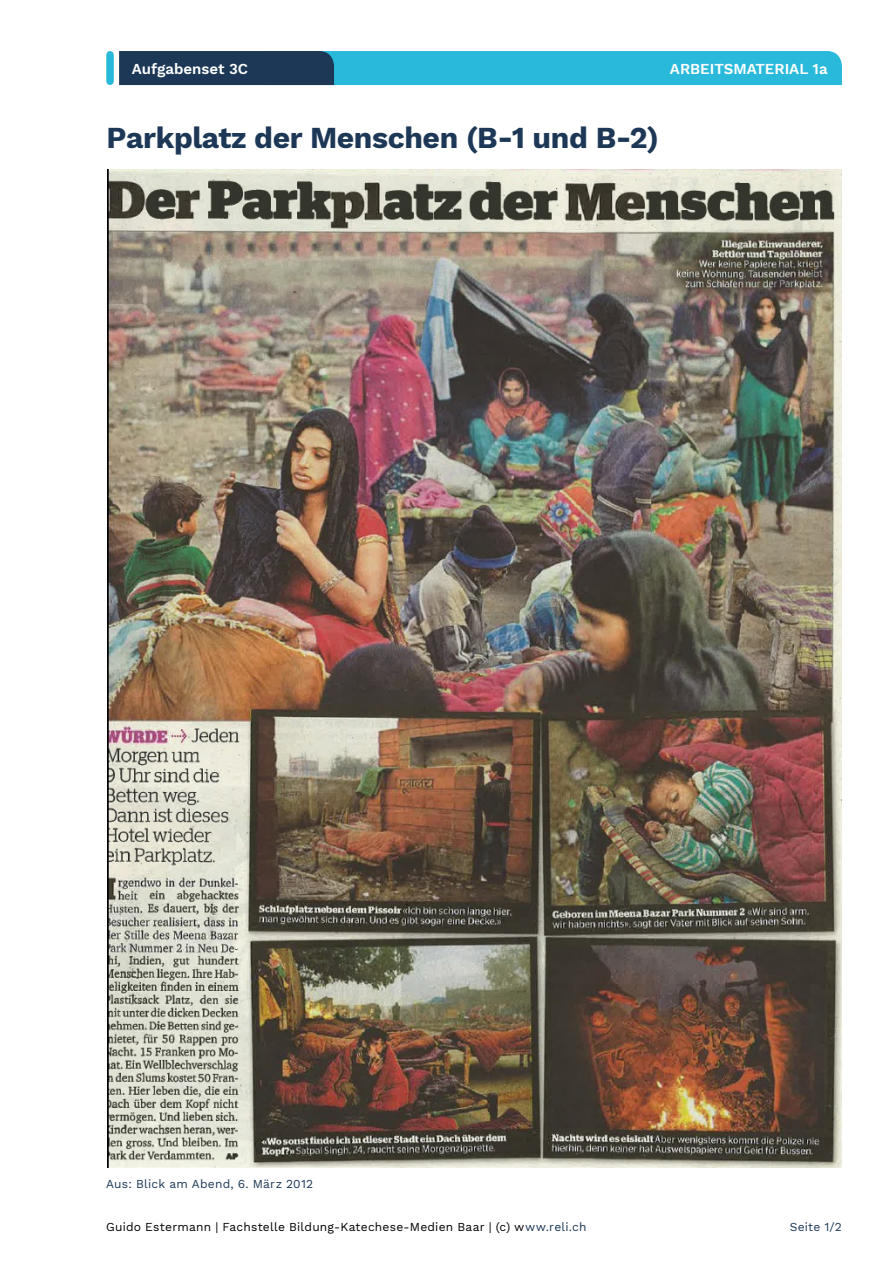
<style>
.page{position:relative;width:893px;height:1263px;background:#fff}
.page>*{position:absolute;margin:0;border:0;box-sizing:border-box;transform-origin:0 0}
.t1{font:700 30px "Work Sans";letter-spacing:-.015em;color:#1c3856}
.t2{font:600 15px "Work Sans";color:#fff}
.t3{font:12px "Work Sans";letter-spacing:.015em;color:#000}
.t4{font:12px "Work Sans";letter-spacing:.015em;color:#1c3856}
.s1{color:#1c3856}
</style>
<div class="page">
<div style="left:106px;top:55px;width:8px;height:26px;background:#29badb"></div>
<svg style="left:119px;top:51px;width:723px;height:34px;background:#2593b3"></svg>
<img style="left:107px;top:169px;width:735px;height:999px">
<p class="t2" style="left:132px;top:60px;width:118px">Aufgabenset 3C</p>
<p class="t2" style="left:670px;top:60px;width:159px">ARBEITSMATERIAL 1a</p>
<h1 class="t1" style="left:107px;top:120px;width:554px">Parkplatz der Menschen (B-1 und B-2)</h1>
<p class="t4" style="left:106px;top:1177px;width:208px">Aus: Blick am Abend, 6. März 2012</p>
<p class="t3" style="left:106px;top:1220px;width:482px">Guido Estermann | Fachstelle Bildung-Katechese-Medien Baar | (c) w<span class="s1">ww.reli.ch</span></p>
<p class="t4" style="left:790px;top:1220px;width:54px">Seite 1/2</p>
</div>
